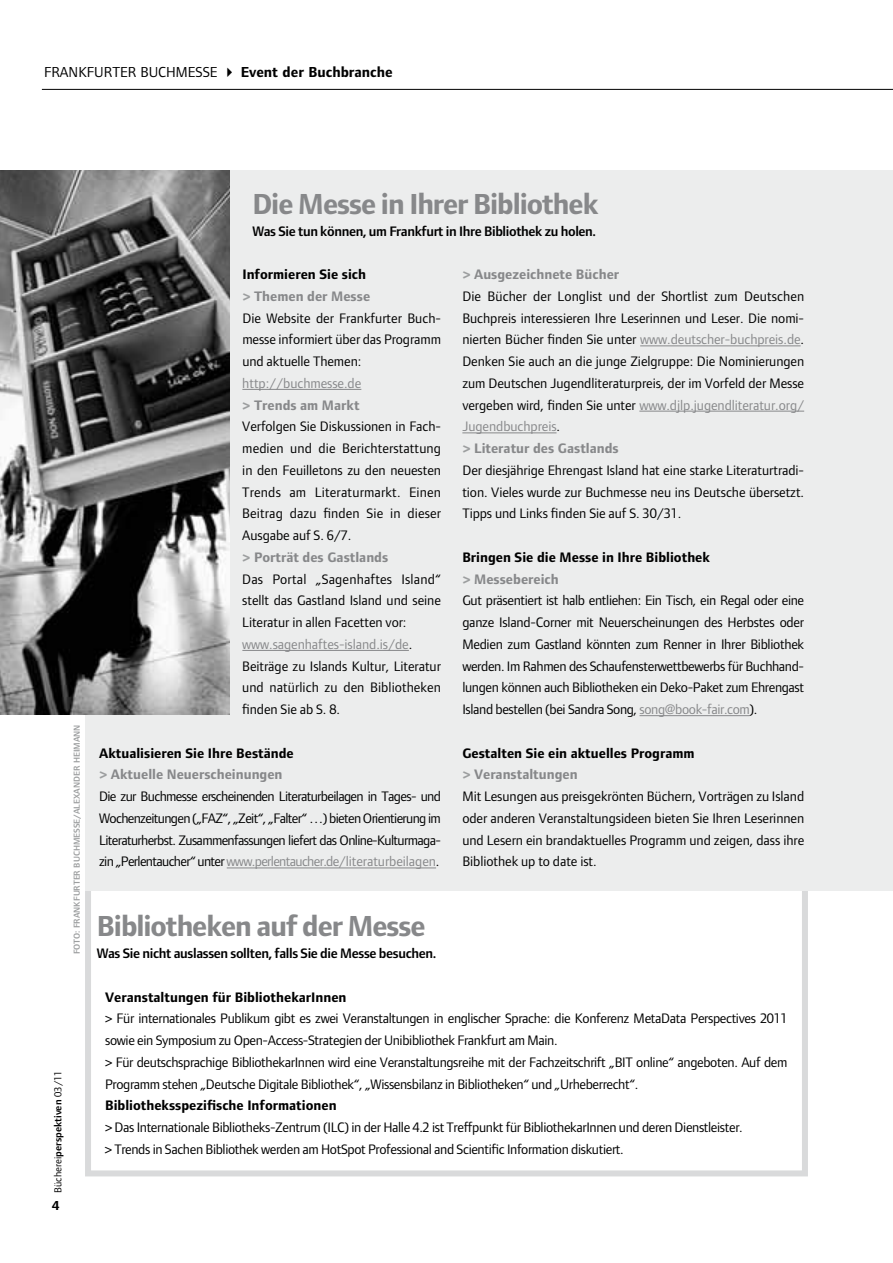
<style>
.page{position:relative;width:893px;height:1263px;background:#fff}
.page>*{position:absolute;margin:0;border:0;box-sizing:border-box;transform-origin:0 0}
.t1{font:700 30px "Foundry Form Sans";letter-spacing:-.035em;color:#87888a}
.t2{font:15px "Foundry Form Sans";color:#000}
.t3{font:700 15px "Foundry Form Sans";color:#000}
.t4{font:14.25px/21.8px "Foundry Form Sans";letter-spacing:-.015em;color:#000}
.t5{font:14.25px/21.8px "Foundry Form Sans";letter-spacing:-.045em;color:#000}
.t6{font:600 14.25px "Foundry Form Sans";letter-spacing:-.025em;color:#000}
.t7{font:700 14.25px "Foundry Form Sans";color:#000}
.t8{font:700 13.5px "Foundry Form Sans";color:#000}
.t9{font:10.5px "Foundry Form Sans";color:#000}
.t10{font:600 9px "Foundry Form Sans";letter-spacing:.15em;color:#9c9e9f}
.s1{font-weight:600}
.s2{font-weight:700}
.s3{font-weight:800;color:#9c9e9f}
.s4{font-weight:700;color:#87888a}
.s5{color:#87888a}
</style>
<div class="page">
<div style="left:85px;top:870px;width:723px;height:306px;border:6px solid #d9dadb"></div>
<div style="left:85px;top:170px;width:808px;height:721px;background:#eceded"></div>
<hr style="left:242px;top:389px;width:119px;height:1px;background:#87888a">
<hr style="left:242px;top:650px;width:167px;height:1px;background:#87888a">
<hr style="left:227px;top:867px;width:209px;height:1px;background:#87888a">
<hr style="left:640px;top:345px;width:161px;height:1px;background:#87888a">
<hr style="left:639px;top:411px;width:165px;height:1px;background:#87888a">
<hr style="left:462px;top:432px;width:95px;height:1px;background:#87888a">
<hr style="left:639px;top:715px;width:111px;height:1px;background:#87888a">
<hr style="left:42px;top:89px;width:851px;height:1px;background:#000">
<img style="left:0;top:170px;width:230px;height:544px">
<p class="t2" style="left:44px;top:64px;width:16px">Frankfurter</p>
<p class="t2" style="left:140px;top:64px;width:34px">Buchmesse</p>
<p class="t3" style="left:222px;top:64px;width:173px">✔ Event der Buchbranche</p>
<p class="t10" style="left:72px;top:954px;width:231px;rotate:-90deg">Foto: frankfurter buchmesse/alexander heimann</p>
<p class="t9" style="left:52px;top:1193px;width:124px;rotate:-90deg">Bücherei<span class="s1">perspektiven</span> 03/11</p>
<p class="t8" style="left:52px;top:1197px;width:9px">4</p>
<h1 class="t1" style="left:252px;top:187px;width:348px">Die Messe in Ihrer Bibliothek</h1>
<p class="t6" style="left:252px;top:223px;width:345px">Was Sie tun können, um Frankfurt in I hre Bibliothek zu holen.</p>
<p class="t4" style="left:242px;top:263px;width:200px"><span class="s2">Informieren Sie sich<br></span><span class="s3">&gt;</span> <span class="s4">Themen der Messe<br></span>Die Website der Frankfurter Buch&shy;messe informiert über das Programm und aktuelle Themen:</p>
<p class="t4" style="left:242px;top:372px;width:200px"><span class="s5">http://buchmesse.de<br></span><span class="s3">&gt;</span> <span class="s4">Trends am Markt<br></span>Verfolgen Sie Diskussionen in Fach&shy;medien und die Berichterstattung in den Feuilletons zu den neuesten<br>Trends am Literaturmarkt. Einen<br>Beitrag dazu finden Sie in dieser<br>Ausgabe auf S. 6/7.<br><span class="s3">&gt;</span> <span class="s4">Porträt des Gastlands<br></span>Das Portal „Sagenhaftes Island“ stellt das Gastland Island und seine<br>Literatur in allen Facetten vor: <span class="s5">www.sagenhaftes-island.is/de</span>.<br>Beiträge zu Islands Kultur, Literatur und natürlich zu den Bibliotheken finden Sie ab S. 8.</p>
<p class="t5" style="left:99px;top:742px;width:343px"><span class="s2">Aktualisieren Sie Ihre Bestände<br></span><span class="s3">&gt;</span> <span class="s4">Aktuelle Neuerscheinungen<br></span>Die zur Buchmesse erscheinenden Literaturbeilagen in Tages- und Wochenzeitungen („FAZ“, „Zeit“, „Falter“ …) bieten Orientierung im Literaturherbst. Zusammenfassungen liefert das Online-Kulturmaga&shy;zin „Perlentaucher“ unter <span class="s5">www.perlentaucher.de/literaturbeilagen</span>.</p>
<p class="t4" style="left:462px;top:263px;width:343px"><span class="s3">&gt;</span> <span class="s4">Ausgezeichnete Bücher<br></span>Die Bücher der Longlist und der Shortlist zum Deutschen Buchpreis interessieren Ihre Leserinnen und Leser. Die nomi&shy;nierten Bücher finden Sie unter <span class="s5">www.deutscher-buchpreis.de</span>.<br>Denken Sie auch an die junge Zielgruppe: Die Nominierungen zum Deutschen Jugendliteraturpreis, der im Vorfeld der Messe vergeben wird, finden Sie unter <span class="s5">www.djlp.jugendliteratur.org/ Jugendbuchpreis</span>.<br><span class="s3">&gt;</span> <span class="s4">Literatur des Gastlands<br></span>Der diesjährige Ehrengast Island hat eine starke Literaturtradi&shy;tion. Vieles wurde zur Buchmesse neu ins Deutsche übersetzt.<br>Tipps und Links finden Sie auf S. 30/31.</p>
<p class="t4" style="left:462px;top:546px;width:343px"><span class="s2">Bringen Sie die Messe in Ihre Bibliothek<br></span><span class="s3">&gt;</span> <span class="s4">Messebereich<br></span>Gut präsentiert ist halb entliehen: Ein Tisch, ein Regal oder eine ganze Island-Corner mit Neuerscheinungen des Herbstes oder Medien zum Gastland könnten zum Renner in Ihrer Bibliothek werden. Im Rahmen des Schaufensterwettbewerbs für Buchhand&shy;lungen können auch Bibliotheken ein Deko-Paket zum Ehrengast Island bestellen (bei Sandra Song, <span class="s5">song@book-fair.com</span>).</p>
<p class="t4" style="left:462px;top:742px;width:343px"><span class="s2">Gestalten Sie ein aktuelles Programm<br></span><span class="s3">&gt;</span> <span class="s4">Veranstaltungen<br></span>Mit Lesungen aus preisgekrönten Büchern, Vorträgen zu Island oder anderen Veranstaltungsideen bieten Sie Ihren Leserinnen und Lesern ein brandaktuelles Programm und zeigen, dass ihre Bibliothek up to date ist.</p>
<h1 class="t1" style="left:97px;top:909px;width:330px">Bibliotheken auf der Messe</h1>
<p class="t6" style="left:97px;top:945px;width:341px">Was Sie nicht auslassen sollten, falls Sie die Messe besuchen.</p>
<p class="t7" style="left:105px;top:989px;width:243px">Veranstaltungen für BibliothekarInnen</p>
<p class="t4" style="left:105px;top:1007px;width:684px">&gt; Für internationales Publikum gibt es zwei Veranstaltungen in englischer Sprache: die Konferenz MetaData Perspectives 2011 sowie ein Symposium zu Open-Access-Strategien der Unibibliothek Frankfurt am Main.<br>&gt; Für deutschsprachige BibliothekarInnen wird eine Veranstaltungsreihe mit der Fachzeitschrift „BIT online“ angeboten. Auf dem Programm stehen „Deutsche Digitale Bibliothek“, „Wissensbilanz in Bibliotheken“ und „Urheberrecht“.</p>
<p class="t7" style="left:105px;top:1098px;width:233px">Bibliotheksspezifische Informationen</p>
<p class="t4" style="left:105px;top:1116px;width:639px">&gt; Das Internationale Bibliotheks-Zentrum (ILC) in der Halle 4.2 ist Treffpunkt für BibliothekarInnen und deren Dienstleister. &gt; Trends in Sachen Bibliothek werden am HotSpot Professional and Scientific Information diskutiert.</p>
</div>
